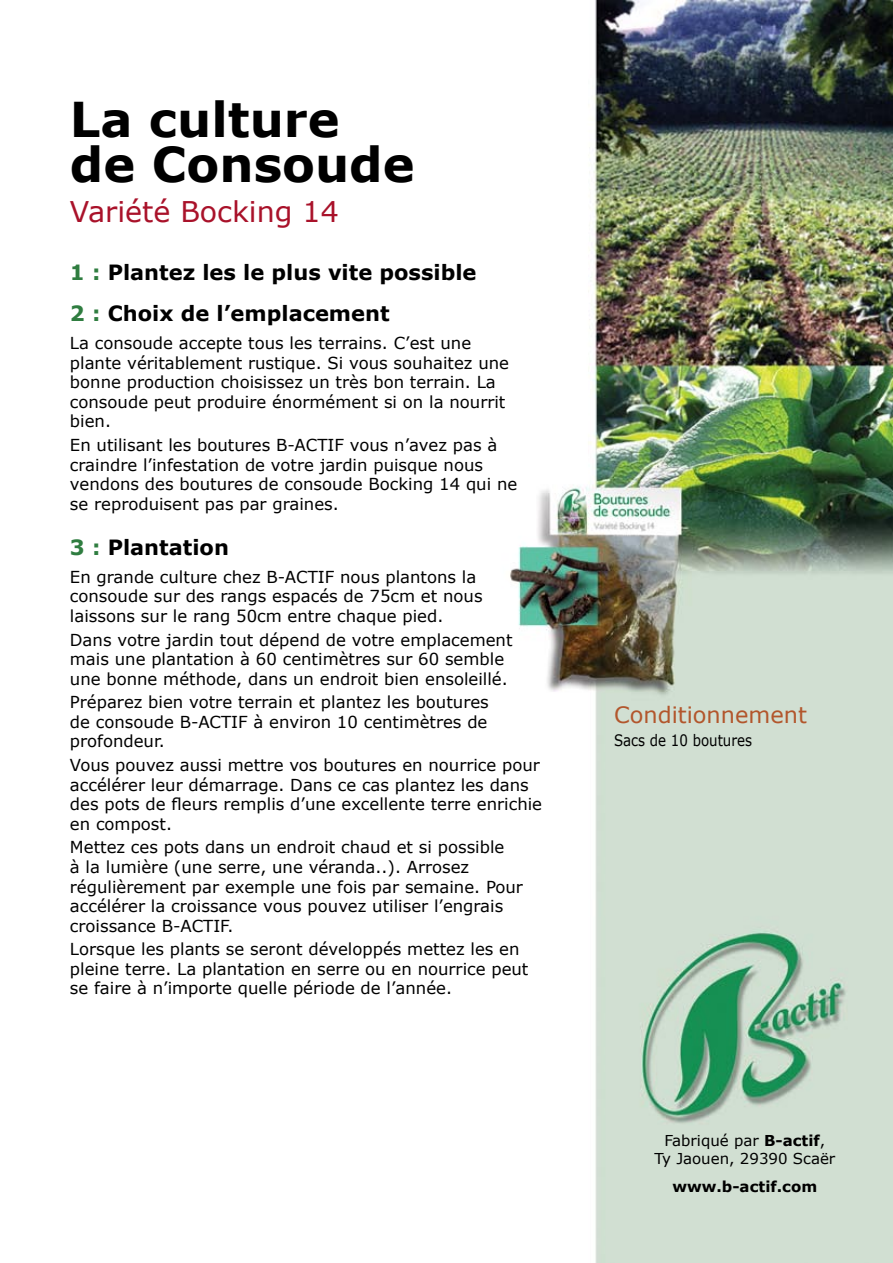
<style>
.page{position:relative;width:893px;height:1263px;background:#fff}
.page>*{position:absolute;margin:0;border:0;box-sizing:border-box;transform-origin:0 0}
.t1{font:700 48px/45px "Verdana";color:#000}
.t2{font:28.5px "Verdana";color:#a9122a}
.t3{font:22.5px "Verdana";color:#b2562c}
.t4{font:700 21px "Verdana";color:#000}
.t5{font:16.5px/19.5px "Verdana";color:#000}
.t6{font:15.75px "Verdana";color:#000;scale:.85 1}
.t7{font:15px/18px "Verdana";color:#000;text-align:center}
.t8{font:700 15px "Verdana";color:#000}
.s1{color:#2f7d40}
.s2{font-weight:700}
</style>
<div class="page">
<img style="left:510px;top:0;width:383px;height:1263px">
<p class="t1" style="left:70px;top:96px;width:346px">La culture de Consoude</p>
<p class="t2" style="left:70px;top:194px;width:270px">Variété Bocking 14</p>
<p class="t4" style="left:70px;top:259px;width:408px"><span class="s1">1 :</span> Plantez les le plus vite possible</p>
<p class="t4" style="left:70px;top:300px;width:321px"><span class="s1">2 :</span> Choix de l’emplacement</p>
<p class="t5" style="left:70px;top:333px;width:441px">La consoude accepte tous les terrains. C’est une plante véritablement rustique. Si vous souhaitez une bonne production choisissez un très bon terrain. La consoude peut produire énormément si on la nourrit bien.</p>
<p class="t5" style="left:70px;top:435px;width:449px">En utilisant les boutures B-ACTIF vous n’avez pas à craindre l’infestation de votre jardin puisque nous vendons des boutures de consoude Bocking 14 qui ne se reproduisent pas par graines.</p>
<p class="t4" style="left:70px;top:534px;width:161px"><span class="s1">3 :</span> Plantation</p>
<p class="t5" style="left:70px;top:567px;width:414px">En grande culture chez B-ACTIF nous plantons la consoude sur des rangs espacés de 75cm et nous laissons sur le rang 50cm entre chaque pied.</p>
<p class="t5" style="left:70px;top:629px;width:444px">Dans votre jardin tout dépend de votre emplacement mais une plantation à 60 centimètres sur 60 semble une bonne méthode, dans un endroit bien ensoleillé.</p>
<p class="t5" style="left:70px;top:692px;width:420px;text-align:justify">Préparez bien votre terrain et plantez les boutures de consoude B-ACTIF à environ 10 centimètres de profondeur.</p>
<p class="t5" style="left:70px;top:755px;width:474px">Vous pouvez aussi mettre vos boutures en nourrice pour accélérer leur démarrage. Dans ce cas plantez les dans des pots de fleurs remplis d’une excellente terre enrichie en compost.</p>
<p class="t5" style="left:70px;top:837px;width:455px">Mettez ces pots dans un endroit chaud et si possible<br>à la lumière (une serre, une véranda..). Arrosez régulièrement par exemple une fois par semaine. Pour accélérer la croissance vous pouvez utiliser l’engrais croissance B-ACTIF.</p>
<p class="t5" style="left:70px;top:939px;width:460px">Lorsque les plants se seront développés mettez les en pleine terre. La plantation en serre ou en nourrice peut se faire à n’importe quelle période de l’année.</p>
<p class="t3" style="left:614px;top:701px;width:194px">Conditionnement</p>
<p class="t6" style="left:614px;top:730px;width:164px">Sacs de 10 boutures</p>
<p class="t7" style="left:654px;top:1131px;width:182px">Fabriqué par <span class="s2">B-actif</span>,<br>Ty Jaouen, 29390 Scaër</p>
<p class="t8" style="left:672px;top:1177px;width:146px">www.b-actif.com</p>
</div>
